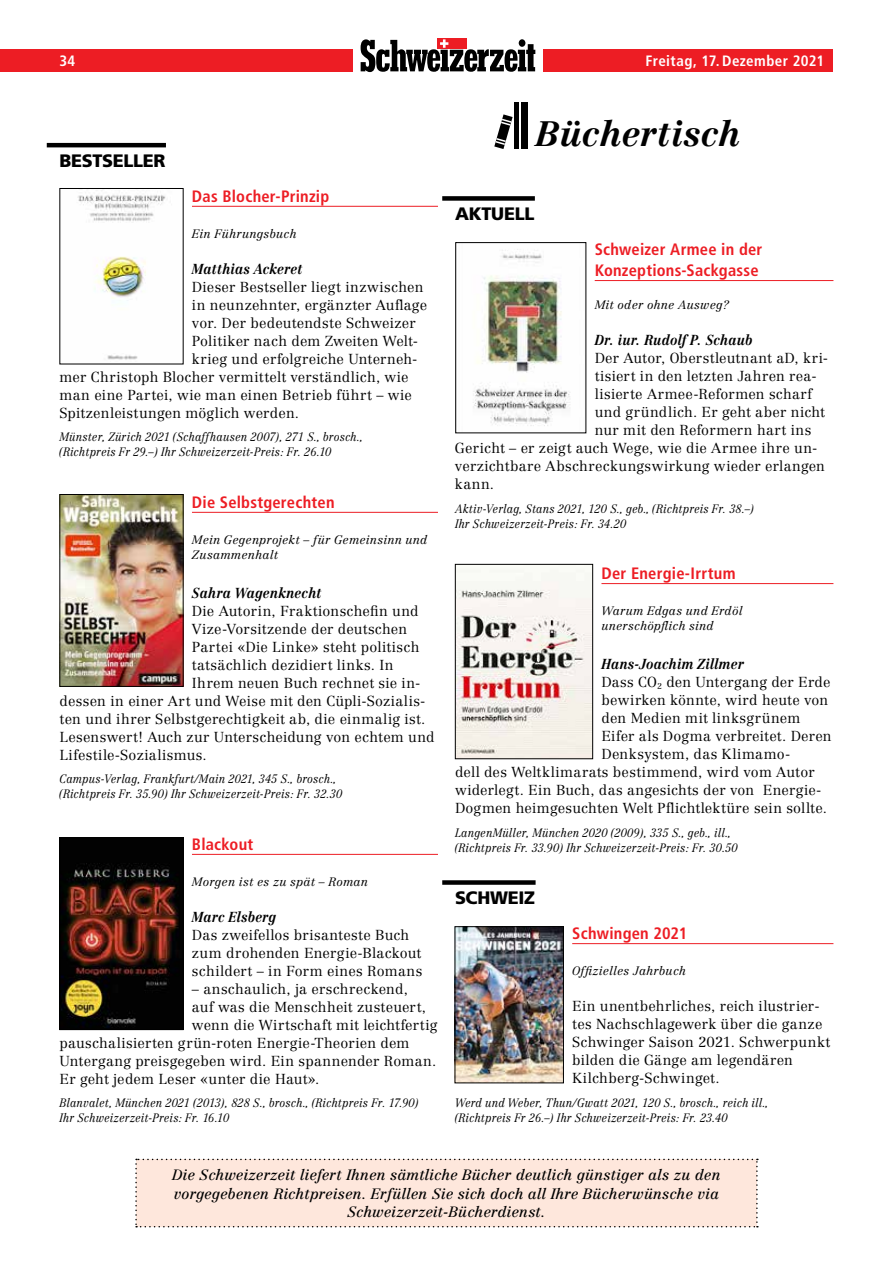
<style>
.page{position:relative;width:893px;height:1263px;background:#fff}
.page>*{position:absolute;margin:0;border:0;box-sizing:border-box;transform-origin:0 0}
.t1{font:34.8px "Centennial Bold Italic Os F";letter-spacing:.005em;color:#000}
.t2{font:900 18px "Frutiger";letter-spacing:-.015em;color:#000}
.t3{font:700 condensed 16.5px/21px "Frutiger";letter-spacing:.015em;color:#ed1d24}
.t4{font:700 condensed 15px "Frutiger";letter-spacing:.025em;color:#fff}
.t5{font:italic 14.7px/18.8px "Centennial CE";letter-spacing:.005em;color:#000;text-align:center}
.t6{font:300 14.25px/18px "Centennial CE";letter-spacing:.02em;color:#000}
.t7{font:14.25px "Centennial Bold Italic Os F";letter-spacing:.01em;color:#000;scale:.9 1}
.t8{font:italic 300 12px/15px "Centennial CE";letter-spacing:.01em;color:#000;scale:.9 1}
.t9{font:italic 300 12px/15px "Centennial CE";letter-spacing:.01em;color:#000}
</style>
<div class="page">
<div style="left:0;top:50px;width:352px;height:22px;background:#ed1d24"></div>
<div style="left:544px;top:50px;width:289px;height:22px;background:#ed1d24"></div>
<div style="left:437px;top:38px;width:30px;height:11px;background:#ed1d24"></div>
<svg style="left:361px;top:39px;width:174px;height:33px"></svg>
<div style="left:521px;top:102px;width:7px;height:47px;background:#000"></div>
<hr style="left:515px;top:102px;width:4px;height:47px;background:#000">
<svg style="left:494px;top:114px;width:19px;height:35px"></svg>
<hr style="left:47px;top:143px;width:119px;height:4px;background:#000">
<hr style="left:192px;top:206px;width:246px;height:1px;background:#ed1d24">
<hr style="left:192px;top:512px;width:246px;height:1px;background:#ed1d24">
<hr style="left:192px;top:854px;width:246px;height:1px;background:#ed1d24">
<div style="left:135px;top:1159px;width:623px;height:68px;background:#fee7dc"></div>
<div style="left:442px;top:196px;width:93px;height:5px;background:#000"></div>
<hr style="left:595px;top:280px;width:238px;height:1px;background:#ed1d24">
<hr style="left:601px;top:583px;width:232px;height:1px;background:#ed1d24">
<div style="left:442px;top:880px;width:94px;height:5px;background:#000"></div>
<hr style="left:572px;top:943px;width:261px;height:1px;background:#ed1d24">
<img style="left:457px;top:569px;width:134px;height:188px">
<div style="left:455px;top:564px;width:138px;height:195px;border:1px solid #000"></div>
<img style="left:457px;top:928px;width:105px;height:153px">
<div style="left:455px;top:926px;width:109px;height:157px;border:1px solid #000"></div>
<img style="left:473px;top:249px;width:97px;height:177px">
<div style="left:455px;top:242px;width:131px;height:191px;border:1px solid #000"></div>
<img style="left:77px;top:190px;width:89px;height:170px">
<img style="left:62px;top:496px;width:119px;height:189px">
<div style="left:60px;top:494px;width:123px;height:193px;border:1px solid #000"></div>
<img style="left:62px;top:839px;width:119px;height:189px">
<div style="left:60px;top:837px;width:123px;height:193px;border:1px solid #000"></div>
<p class="t4" style="left:60px;top:52px;width:17px">34</p>
<p class="t4" style="left:646px;top:52px;width:180px">Freitag, 17. Dezember 2021</p>
<p class="t2" style="left:60px;top:149px;width:108px">BESTSELLER</p>
<p class="t3" style="left:192px;top:186px;width:139px">Das Blocher-Prinzip</p>
<p class="t9" style="left:192px;top:226px;width:106px">Ein Führungsbuch</p>
<p class="t7" style="left:192px;top:260px;width:124px">Matthias Ackeret</p>
<p class="t6" style="left:192px;top:278px;width:233px">Dieser Bestseller liegt inzwischen</p>
<p class="t6" style="left:192px;top:296px;width:237px">in neunzehnter, ergänzter Auflage</p>
<p class="t6" style="left:192px;top:314px;width:225px">vor. Der bedeutendste Schweizer</p>
<p class="t6" style="left:192px;top:332px;width:228px">Politiker nach dem Zweiten Welt-</p>
<p class="t6" style="left:192px;top:350px;width:227px">krieg und erfolgreiche Unterneh-</p>
<p class="t6" style="left:60px;top:368px;width:351px">mer Christoph Blocher vermittelt verständlich, wie</p>
<p class="t6" style="left:60px;top:386px;width:354px">man eine Partei, wie man einen Betrieb führt – wie</p>
<p class="t6" style="left:60px;top:404px;width:241px">Spitzenleistungen möglich werden.</p>
<p class="t8" style="left:60px;top:429px;width:339px">Münster, Zürich 2021 (Schaffhausen 2007), 271 S., brosch., (Richtpreis Fr 29.–) Ihr Schweizerzeit-Preis: Fr. 26.10</p>
<p class="t3" style="left:192px;top:492px;width:144px">Die Selbstgerechten</p>
<p class="t9" style="left:192px;top:532px;width:237px">Mein Gegenprojekt – für Gemeinsinn und<br>Zusammenhalt</p>
<p class="t7" style="left:192px;top:584px;width:145px">Sahra Wagenknecht</p>
<p class="t6" style="left:192px;top:602px;width:228px">Die Autorin, Fraktionschefin und</p>
<p class="t6" style="left:192px;top:620px;width:217px">Vize-Vorsitzende der deutschen</p>
<p class="t6" style="left:192px;top:638px;width:229px">Partei «Die Linke» steht politisch</p>
<p class="t6" style="left:192px;top:656px;width:203px">tatsächlich dezidiert links. In</p>
<p class="t6" style="left:192px;top:674px;width:230px">Ihrem neuen Buch rechnet sie in-</p>
<p class="t6" style="left:60px;top:692px;width:367px">dessen in einer Art und Weise mit den Cüpli-Sozialis-</p>
<p class="t6" style="left:60px;top:710px;width:367px">ten und ihrer Selbstgerechtigkeit ab, die einmalig ist.</p>
<p class="t6" style="left:60px;top:728px;width:377px">Lesenswert! Auch zur Unterscheidung von echtem und</p>
<p class="t6" style="left:60px;top:746px;width:149px">Lifestile-Sozialismus.</p>
<p class="t8" style="left:60px;top:771px;width:316px">Campus-Verlag, Frankfurt/Main 2021, 345 S., brosch., (Richtpreis Fr. 35.90) Ihr Schweizerzeit-Preis: Fr. 32.30</p>
<p class="t3" style="left:192px;top:834px;width:63px">Blackout</p>
<p class="t9" style="left:192px;top:874px;width:178px">Morgen ist es zu spät – Roman</p>
<p class="t7" style="left:192px;top:908px;width:95px">Marc Elsberg</p>
<p class="t6" style="left:192px;top:926px;width:232px">Das zweifellos brisanteste Buch zum drohenden Energie-Blackout schildert – in Form eines Romans</p>
<p class="t6" style="left:192px;top:980px;width:217px">– anschaulich, ja erschreckend,</p>
<p class="t6" style="left:192px;top:998px;width:236px">auf was die Menschheit zusteuert,</p>
<p class="t6" style="left:192px;top:1016px;width:247px">wenn die Wirtschaft mit leichtfertig</p>
<p class="t6" style="left:60px;top:1034px;width:351px">pauschalisierten grün-roten Energie-Theorien dem</p>
<p class="t6" style="left:60px;top:1052px;width:378px">Untergang preisgegeben wird. Ein spannender Roman.</p>
<p class="t6" style="left:60px;top:1070px;width:261px">Er geht jedem Leser «unter die Haut».</p>
<p class="t8" style="left:60px;top:1095px;width:401px">Blanvalet, München 2021 (2013), 828 S., brosch., (Richtpreis Fr. 17.90)<br>Ihr Schweizerzeit-Preis: Fr. 16.10</p>
<h1 class="t1" style="left:536px;top:112px;width:206px">Büchertisch</h1>
<p class="t2" style="left:455px;top:203px;width:81px">AKTUELL</p>
<p class="t3" style="left:595px;top:239px;width:169px">Schweizer Armee in der<br>Konzeptions-Sackgasse</p>
<p class="t9" style="left:595px;top:297px;width:136px">Mit oder ohne Ausweg?</p>
<p class="t7" style="left:595px;top:331px;width:177px">Dr. iur. Rudolf P. Schaub</p>
<p class="t6" style="left:595px;top:349px;width:235px">Der Autor, Oberstleutnant aD, kri-</p>
<p class="t6" style="left:595px;top:367px;width:224px">tisiert in den letzten Jahren rea-</p>
<p class="t6" style="left:595px;top:385px;width:219px">lisierte Armee-Reformen scharf</p>
<p class="t6" style="left:595px;top:403px;width:232px">und gründlich. Er geht aber nicht</p>
<p class="t6" style="left:595px;top:421px;width:218px">nur mit den Reformern hart ins</p>
<p class="t6" style="left:455px;top:439px;width:364px">Gericht – er zeigt auch Wege, wie die Armee ihre un-</p>
<p class="t6" style="left:455px;top:457px;width:371px">verzichtbare Abschreckungswirkung wieder erlangen</p>
<p class="t6" style="left:455px;top:475px;width:41px">kann.</p>
<p class="t8" style="left:455px;top:501px;width:334px">Aktiv-Verlag, Stans 2021, 120 S., geb., (Richtpreis Fr. 38.–)<br>Ihr Schweizerzeit-Preis: Fr. 34.20</p>
<p class="t3" style="left:601px;top:563px;width:136px">Der Energie-Irrtum</p>
<p class="t9" style="left:601px;top:603px;width:142px">Warum Edgas und Erdöl unerschöpflich sind</p>
<p class="t7" style="left:601px;top:655px;width:160px">Hans-Joachim Zillmer</p>
<p class="t6" style="left:601px;top:673px;width:231px">Dass CO<sub>2</sub> den Untergang der Erde</p>
<p class="t6" style="left:601px;top:691px;width:228px">bewirken könnte, wird heute von</p>
<p class="t6" style="left:601px;top:709px;width:200px">den Medien mit linksgrünem</p>
<p class="t6" style="left:601px;top:727px;width:232px">Eifer als Dogma verbreitet. Deren</p>
<p class="t6" style="left:601px;top:745px;width:190px">Denksystem, das Klimamo-</p>
<p class="t6" style="left:455px;top:763px;width:361px">dell des Weltklimarats bestimmend, wird vom Autor</p>
<p class="t6" style="left:455px;top:781px;width:368px">widerlegt. Ein Buch, das angesichts der von Energie-</p>
<p class="t6" style="left:455px;top:799px;width:373px">Dogmen heimgesuchten Welt Pflichtlektüre sein sollte.</p>
<p class="t8" style="left:455px;top:825px;width:316px">LangenMüller, München 2020 (2009), 335 S., geb., ill., (Richtpreis Fr. 33.90) Ihr Schweizerzeit-Preis: Fr. 30.50</p>
<p class="t2" style="left:455px;top:887px;width:82px">SCHWEIZ</p>
<p class="t3" style="left:572px;top:923px;width:117px">Schwingen 2021</p>
<p class="t9" style="left:572px;top:963px;width:115px">Offizielles Jahrbuch</p>
<p class="t6" style="left:572px;top:997px;width:260px">Ein unentbehrliches, reich ilustrier&shy;tes Nachschlagewerk über die ganze Schwinger Saison 2021. Schwerpunkt bilden die Gänge am legendären Kilchberg-Schwinget.</p>
<p class="t8" style="left:455px;top:1095px;width:350px">Werd und Weber, Thun/Gwatt 2021, 120 S., brosch., reich ill., (Richtpreis Fr 26.–) Ihr Schweizerzeit-Preis: Fr. 23.40</p>
<p class="t5" style="left:172px;top:1165px;width:550px">Die Schweizerzeit liefert Ihnen sämtliche Bücher deutlich günstiger als zu den vorgegebenen Richtpreisen. Erfüllen Sie sich doch all Ihre Bücherwünsche via<br>Schweizerzeit-Bücherdienst.</p>
</div>
